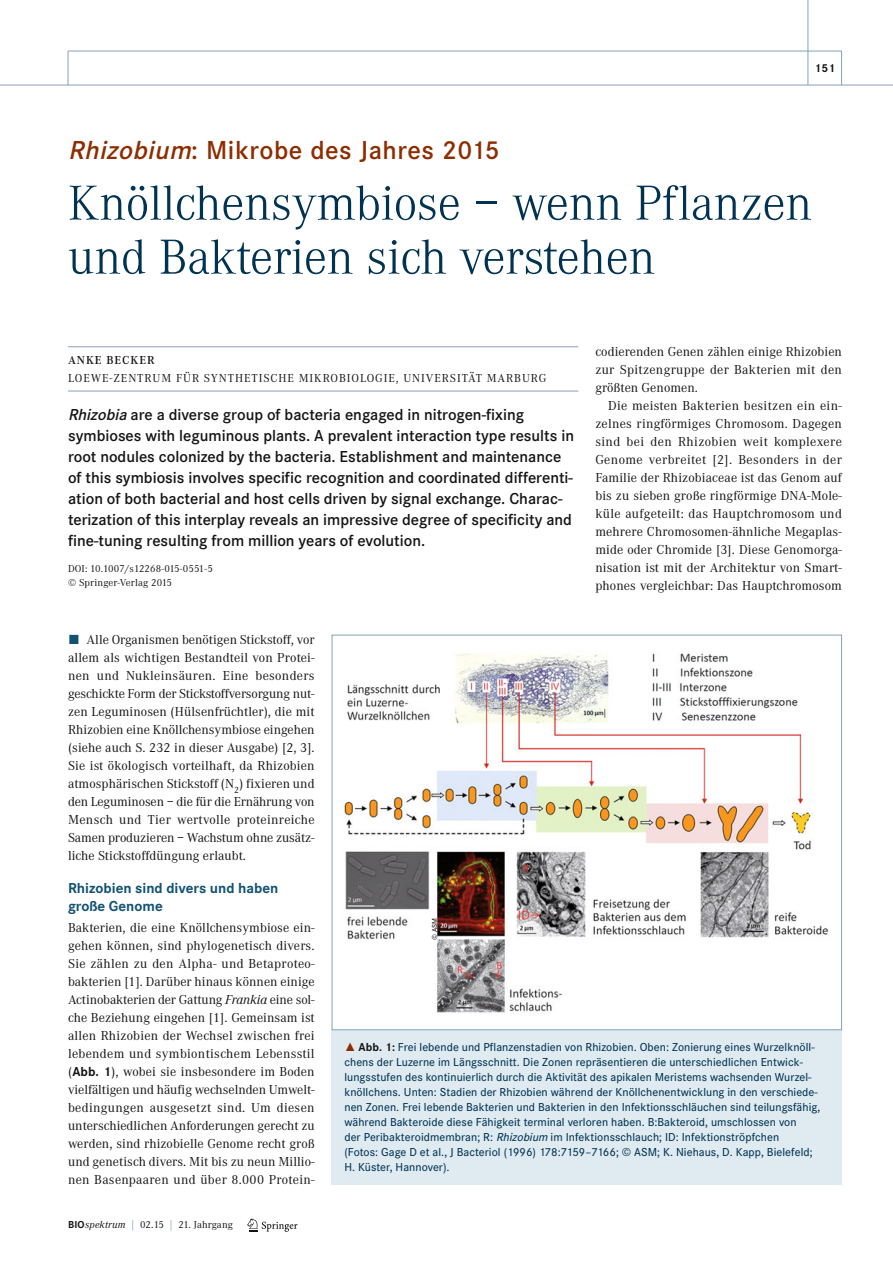
<style>
.page{position:relative;width:893px;height:1263px;background:#fff}
.page>*{position:absolute;margin:0;border:0;box-sizing:border-box;transform-origin:0 0}
.t1{font:300 51px/54px "Corporate A";letter-spacing:-.005em;color:#003252}
.t2{font:600 27px "Corporate S";letter-spacing:.02em;color:#8d2d00}
.t3{font:600 16.5px/21px "Corporate S";color:#131413}
.t4{font:700 15px/18px "Corporate S";color:#115273}
.t5{font:13.5px/18px "Corporate A";letter-spacing:.01em;color:#131413;text-align:justify}
.t6{font:500 12px/15px "Corporate S";letter-spacing:.005em;color:#003252}
.t7{font:12px "Corporate A";letter-spacing:.075em;color:#131413}
.t8{font:600 12px "Corporate A";letter-spacing:.075em;color:#131413}
.t9{font:700 12px "Corporate S";color:#131413}
.t10{font:10.5px/13.5px "Corporate A";letter-spacing:.015em;color:#131413}
.t11{font:500 7.5px "Corporate S";color:#131413}
.s1{font-style:italic}
.s2{font-family:"The Sans Expert";color:#115273}
.s3{font-family:"Corporate S";font-weight:700}
.s4{color:#658ba6}
.s5{font-family:"The Sans Expert";font-weight:400;color:#8d2d00}
.s6{font-weight:700;color:#131413}
</style>
<div class="page">
<hr style="left:0;top:85px;width:893px;height:1px;background:#84a2ba">
<hr style="left:68px;top:51px;width:774px;height:1px;background:#84a2ba">
<hr style="left:841px;top:51px;width:1px;height:34px;background:#84a2ba">
<hr style="left:807px;top:0;width:1px;height:85px;background:#84a2ba">
<svg style="left:247px;top:1218px;width:51px;height:14px"></svg>
<hr style="left:68px;top:346px;width:510px;height:1px;background:#84a2ba">
<hr style="left:68px;top:391px;width:510px;height:1px;background:#84a2ba">
<div style="left:332px;top:1030px;width:510px;height:154px;background:#dfebf1"></div>
<img style="left:343px;top:653px;width:486px;height:360px">
<hr style="left:68px;top:51px;width:1px;height:34px;background:#84a2ba">
<p class="t9" style="left:814px;top:64px;width:22px">151</p>
<h2 class="t2" style="left:68px;top:141px;width:433px"><span class="s1">Rhizobium</span>: Mikrobe des Jahres 2015</h2>
<h1 class="t1" style="left:68px;top:180px;width:746px">Knöllchensymbiose – wenn Pflanzen und Bakterien sich verstehen</h1>
<p class="t8" style="left:68px;top:356px;width:88px">ANKE BECKER</p>
<p class="t7" style="left:68px;top:374px;width:480px">LOEWE-ZENTRUM FÜR SYNTHETISCHE MIKROBIOLOGIE, UNIVERSITÄT MARBURG</p>
<p class="t3" style="left:68px;top:406px;width:508px"><span class="s1">Rhizobia</span>are a diverse group of bacteria engaged in nitrogen-fixing symbioses with leguminous plants. A prevalent interaction type results in root nodules colonized by the bacteria. Establishment and maintenance of this symbiosis involves specific recognition and coordinated differenti&shy;ation of both bacterial and host cells driven by signal exchange. Charac&shy;terization of this interplay reveals an impressive degree of specificity and fine-tuning resulting from million years of evolution.</p>
<p class="t10" style="left:68px;top:563px;width:146px">DOI: 10.1007/s12268-015-0551-5 © Springer-Verlag 2015</p>
<p class="t5" style="left:595px;top:344px;width:248px">codierenden Genen zählen einige Rhizobien zur Spitzengruppe der Bakterien mit den größten Genomen.</p>
<p class="t5" style="left:595px;top:398px;width:248px;text-indent:13px">Die meisten Bakterien besitzen ein ein&shy;zelnes ringförmiges Chromosom. Dagegen sind bei den Rhizobien weit komplexere Genome verbreitet [2]. Besonders in der Familie der Rhizobiaceae ist das Genom auf bis zu sieben große ringförmige DNA-Mole&shy;küle aufgeteilt: das Hauptchromosom und mehrere Chromosomen-ähnliche Megaplas&shy;mide oder Chro mide [3]. Diese Genomorga&shy;nisation ist mit der Architektur von Smart&shy;phones vergleichbar: Das Hauptchromosom</p>
<p class="t5" style="left:68px;top:632px;width:248px"><span class="s2">ó</span> Alle Organismen benötigen Stickstoff, vor allem als wichtigen Bestandteil von Protei&shy;nen und Nukleinsäuren. Eine besonders geschickte Form der Stickstoffversorgung nut&shy;zen Leguminosen (Hülsenfrüchtler), die mit Rhizobien eine Knöllchensymbiose eingehen (siehe auch S. 232 in dieser Ausgabe) [2, 3].<br>Sie ist ökologisch vorteilhaft, da Rhizobien atmo sphärischen Stickstoff (N<sub>2</sub>) fixieren und den Leguminosen – die für die Ernährung von Mensch und Tier wertvolle proteinreiche Samen produzieren – Wachstum ohne zusätz&shy;liche Stickstoffdüngung erlaubt.</p>
<p class="t4" style="left:68px;top:881px;width:212px">Rhizobien sind divers und haben große Genome</p>
<p class="t5" style="left:68px;top:920px;width:248px">Bakterien, die eine Knöllchensymbiose ein&shy;gehen können, sind phylogenetisch divers.<br>Sie zählen zu den Alpha- und Betaproteo&shy;bakterien [1]. Darüber hinaus können einige Actinobakterien der Gattung <span class="s1">Frankia</span> eine sol&shy;che Beziehung eingehen [1]. Gemeinsam ist allen Rhizobien der Wechsel zwischen frei lebendem und symbiontischem Lebensstil (<span class="s3">Abb. 1</span>), wobei sie insbesondere im Boden vielfältigen und häufig wechselnden Umwelt&shy;bedingungen ausgesetzt sind. Um diesen unterschiedlichen Anforderungen gerecht zu werden, sind rhizobielle Genome recht groß und genetisch divers. Mit bis zu neun Millio&shy;nen Basenpaaren und über 8.000 Protein-</p>
<p class="t10" style="left:68px;top:1219px;width:167px"><span class="s3">BIO</span><span class="s1">spektrum</span> <span class="s4">|</span> 02.15 <span class="s4">|</span> 21. Jahrgang</p>
<p class="t11" style="left:432px;top:940px;width:24px;rotate:-90deg">© ASM</p>
<p class="t6" style="left:344px;top:1041px;width:477px"><span class="s5">˚</span> <span class="s6">Abb. 1:</span> Frei lebende und Pflanzenstadien von Rhizobien. Oben: Zonierung eines Wurzelknöll&shy;chens der Luzerne im Längsschnitt. Die Zonen repräsentieren die unterschiedlichen Entwick&shy;lungsstufen des kontinuierlich durch die Aktivität des apikalen Meristems wachsenden Wurzel&shy;knöllchens. Unten: Stadien der Rhizobien während der Knöllchenentwicklung in den verschiede&shy;nen Zonen. Frei lebende Bakterien und Bakterien in den Infektionsschläuchen sind teilungsfähig, während Bakteroide diese Fähigkeit terminal verloren haben. B:Bakteroid, umschlossen von<br>der Peribakteroidmembran; R: <span class="s1">Rhizobium</span>im Infektionsschlauch; ID: Infektionströpfchen<br>(Fotos: Gage D et al., J Bacteriol (1996) 178:7159–7166; © ASM; K. Niehaus, D. Kapp, Bielefeld; H. Küster, Hannover).</p>
</div>
